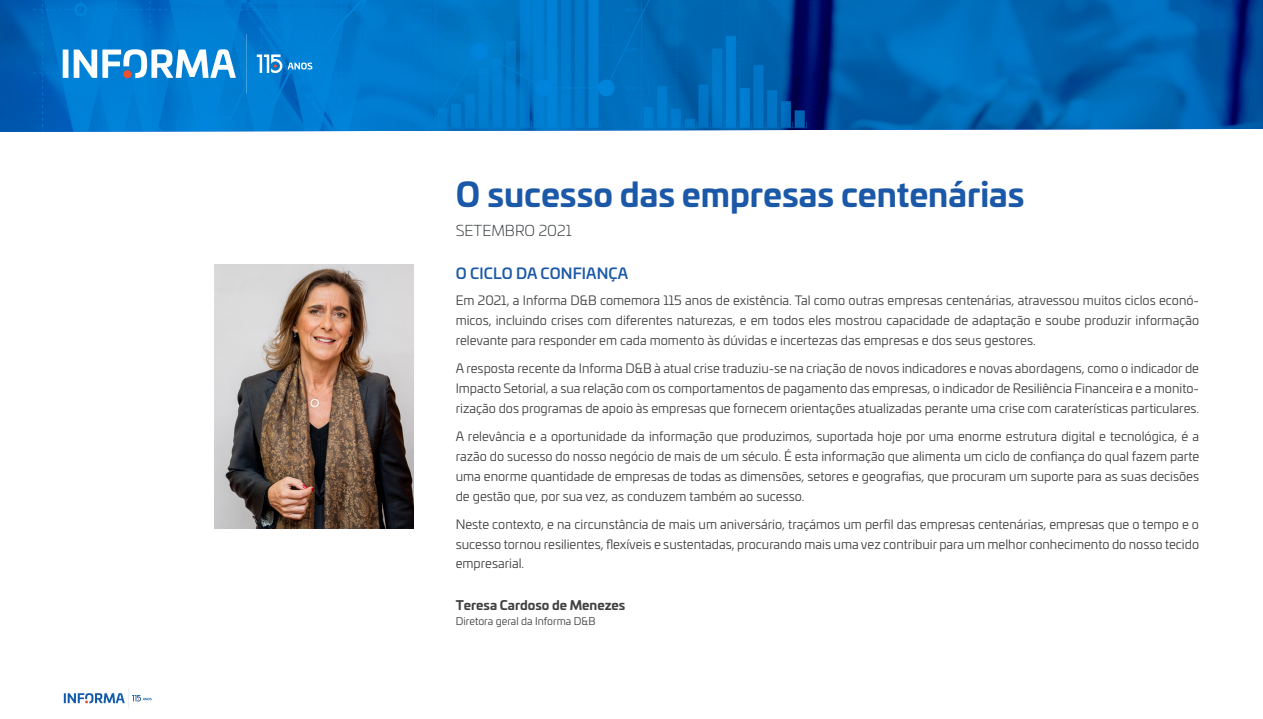
<style>
.page{position:relative;width:1263px;height:719px;background:#fff}
.page>*{position:absolute;margin:0;border:0;box-sizing:border-box;transform-origin:0 0}
.t1{font:700 33px "Univia Pro";color:#1b59a8}
.t2{font:500 15px "Univia Pro";letter-spacing:.01em;color:#1b59a8}
.t3{font:300 15px "Univia Pro";color:#373b3e}
.t4{font:12.75px/19.8px "Univia Pro";color:#414042;text-align:justify}
.t5{font:700 12.75px "Univia Pro";color:#414042}
.t6{font:10.5px "Univia Pro";color:#414042}
</style>
<div class="page">
<svg style="left:64px;top:688px;width:88px;height:20px"></svg>
<img style="left:214px;top:264px;width:199px;height:264px">
<img style="left:0;top:0;width:1263px;height:132px">
<svg style="left:63px;top:34px;width:249px;height:60px"></svg>
<div style="left:123px;top:70px;width:8px;height:8px;background:#ef5032;border-radius:50%"></div>
<p class="t1" style="left:456px;top:168px;width:570px">O sucesso das empresas centenárias</p>
<p class="t3" style="left:456px;top:220px;width:117px">SETEMBRO 2021</p>
<p class="t2" style="left:456px;top:261px;width:174px">O CICLO DA CONFIANÇA</p>
<p class="t4" style="left:456px;top:290px;width:745px">Em 2021, a Informa D&amp;B comemora 115 anos de existência. Tal como outras empresas centenárias, atravessou muitos ciclos econó&shy;micos, incluindo crises com diferentes naturezas, e em todos eles mostrou capacidade de adaptação e soube produzir informação relevante para responder em cada momento às dúvidas e incertezas das empresas e dos seus gestores.</p>
<p class="t4" style="left:456px;top:358px;width:745px">A resposta recente da Informa D&amp;B à atual crise traduziu-se na criação de novos indicadores e novas abordagens, como o indicador de Impacto Setorial, a sua relação com os comportamentos de pagamento das empresas, o indicador de Resiliência Financeira e a monito&shy;rização dos programas de apoio às empresas que fornecem orientações atualizadas perante uma crise com caraterísticas particulares.</p>
<p class="t4" style="left:456px;top:426px;width:745px">A relevância e a oportunidade da informação que produzimos, suportada hoje por uma enorme estrutura digital e tecnológica, é a razão do sucesso do nosso negócio de mais de um século. É esta informação que alimenta um ciclo de confiança do qual fazem parte uma enorme quantidade de empresas de todas as dimensões, setores e geografias, que procuram um suporte para as suas decisões de gestão que, por sua vez, as conduzem também ao sucesso.</p>
<p class="t4" style="left:456px;top:513px;width:745px">Neste contexto, e na circunstância de mais um aniversário, traçámos um perfil das empresas centenárias, empresas que o tempo e o sucesso tornou resilientes, flexíveis e sustentadas, procurando mais uma vez contribuir para um melhor conhecimento do nosso tecido empresarial.</p>
<p class="t5" style="left:456px;top:594px;width:171px">Teresa Cardoso de Menezes</p>
<p class="t6" style="left:456px;top:613px;width:141px">Diretora geral da Informa D&amp;B</p>
</div>
